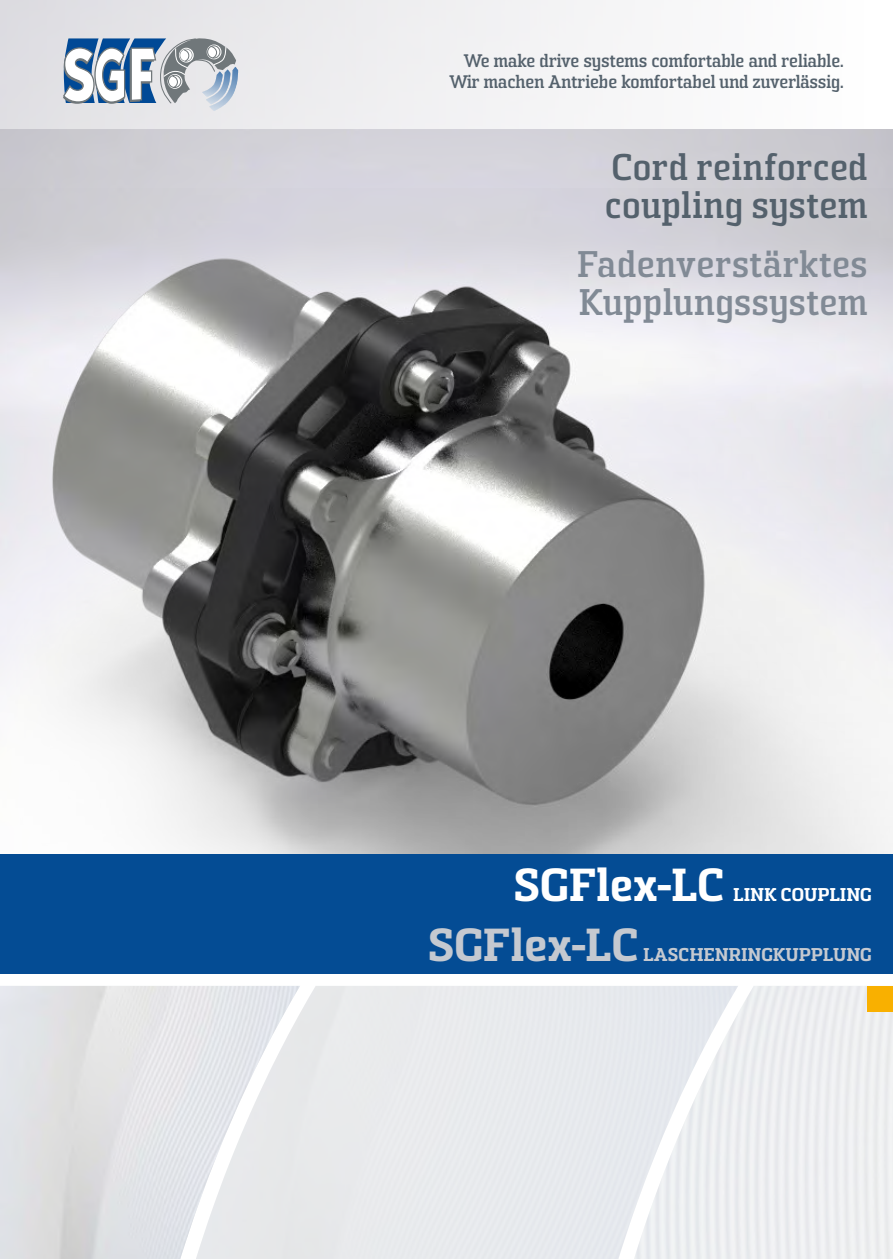
<style>
.page{position:relative;width:893px;height:1259px;background:#fff}
.page>*{position:absolute;margin:0;border:0;box-sizing:border-box;transform-origin:0 0}
.t1{font:900 45px "Sommet Slab";letter-spacing:.015em;color:#fff}
.t2{font:900 45px "Sommet Slab";letter-spacing:.015em;color:#c5c9d0}
.t3{font:700 36px/37.5px "Sommet Slab";letter-spacing:.025em;color:#818a95}
.t4{font:700 36px/37.5px "Sommet Slab";letter-spacing:.02em;color:#54616c}
.t5{font:900 18px "Sommet Slab";letter-spacing:.025em;color:#c5c9d0}
.t6{font:900 18px "Sommet Slab";letter-spacing:.025em;color:#fff}
.t7{font:700 17.7px/21.1px "Sommet Slab";letter-spacing:.005em;color:#54616c;text-align:right}
</style>
<div class="page">
<div style="left:738px;top:986px;width:155px;height:273px;background:#edeff1"></div>
<img style="left:0;top:986px;width:300px;height:273px">
<div style="left:867px;top:986px;width:26px;height:25px;background:#f9b000"></div>
<div style="left:0;top:0;width:893px;height:129px;background:linear-gradient(to right,#e0dfe3,#fff)"></div>
<svg style="left:63px;top:38px;width:175px;height:73px"></svg>
<img style="left:0;top:188px;width:893px;height:666px">
<div style="left:0;top:854px;width:893px;height:119px;background:#044c94"></div>
<p class="t7" style="left:449px;top:51px;width:396px">We make drive systems comfortable and reliable.<br>Wir machen Antriebe komfortabel und zuverlässig.</p>
<h2 class="t4" style="left:605px;top:150px;width:264px">Cord reinforced coupling system</h2>
<h2 class="t3" style="left:578px;top:247px;width:291px">Fadenverstärktes<br>Kupplungssystem</h2>
<h1 class="t1" style="left:514px;top:856px;width:212px">SGFlex-LC</h1>
<p class="t6" style="left:733px;top:883px;width:140px">LINK COUPLING</p>
<h1 class="t2" style="left:429px;top:916px;width:212px">SGFlex-LC</h1>
<p class="t5" style="left:644px;top:943px;width:230px">LASCHENRINGKUPPLUNG</p>
</div>
